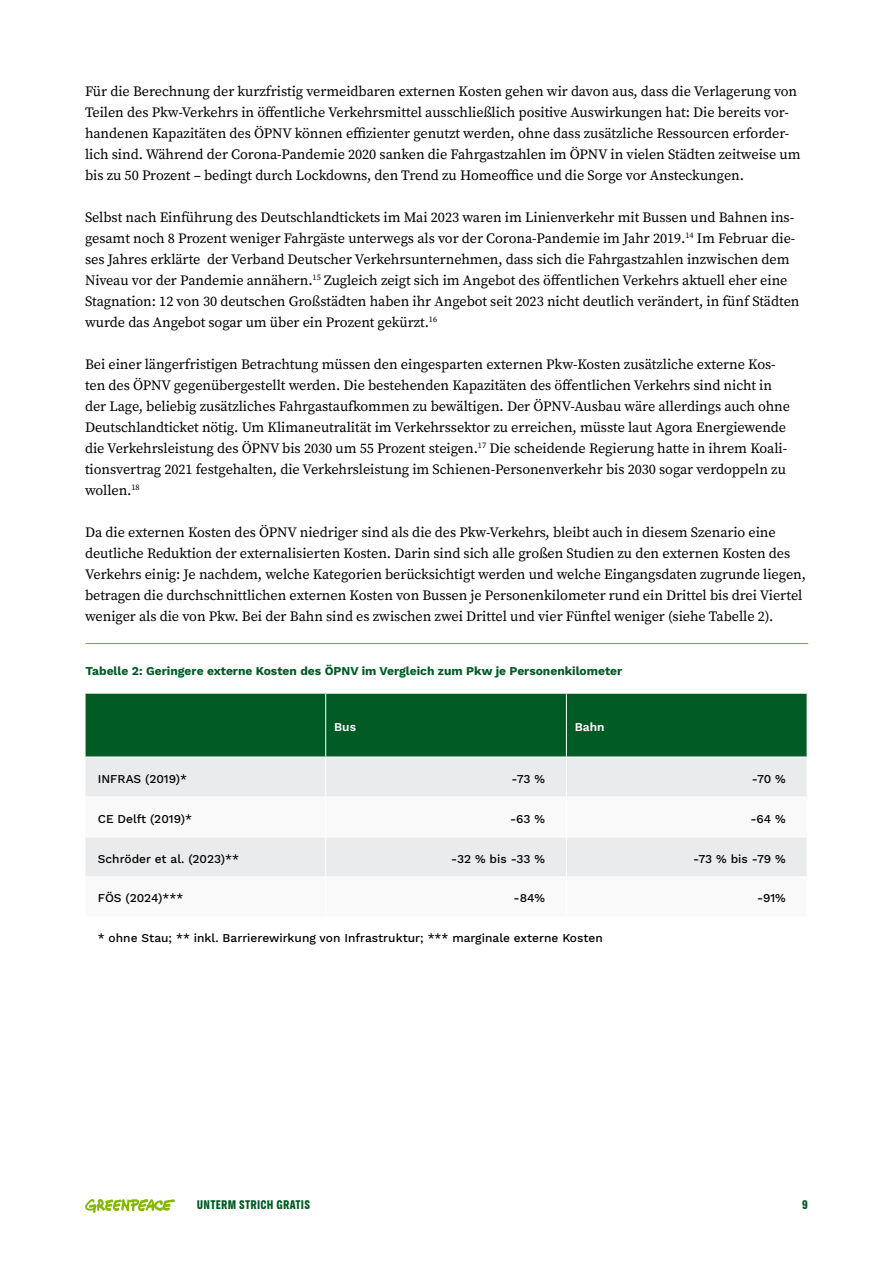
<style>
.page{position:relative;width:893px;height:1263px;background:#fff}
.page>*{position:absolute;margin:0;border:0;box-sizing:border-box;transform-origin:0 0}
.t1{font:14.25px/21px "Source Serif Pro";letter-spacing:-.005em;color:#000}
.t2{font:500 12px "Work Sans";color:#000}
.t3{font:700 12px "Work Sans";color:#005b25}
.t4{font:600 12px "Work Sans";color:#fff}
.t5{font:700 11.25px "Greenpeace Sans";letter-spacing:.02em;color:#005b25}
</style>
<div class="page">
<svg style="left:85px;top:1199px;width:90px;height:14px"></svg>
<div style="left:85px;top:693px;width:241px;height:64px;background:#005b25"></div>
<div style="left:326px;top:694px;width:481px;height:63px;background:#005b25"></div>
<div style="left:86px;top:758px;width:721px;height:38px;background:#eaebec"></div>
<div style="left:86px;top:837px;width:721px;height:39px;background:#eaebec"></div>
<hr style="left:85px;top:693px;width:241px;height:1px;background:#fff">
<hr style="left:85px;top:693px;width:1px;height:64px;background:#fff">
<hr style="left:325px;top:693px;width:1px;height:64px;background:#fff">
<hr style="left:566px;top:693px;width:1px;height:64px;background:#fff">
<hr style="left:325px;top:757px;width:1px;height:39px;background:#fff">
<hr style="left:325px;top:837px;width:1px;height:39px;background:#fff">
<hr style="left:566px;top:757px;width:1px;height:39px;background:#fff">
<hr style="left:566px;top:837px;width:1px;height:39px;background:#fff">
<hr style="left:85px;top:643px;width:723px;height:1px;background:#79a903">
<p class="t1" style="left:85px;top:81px;width:717px">Für die Berechnung der kurzfristig vermeidbaren externen Kosten gehen wir davon aus, dass die Verlagerung von Teilen des Pkw-Verkehrs in öffentliche Verkehrsmittel ausschließlich positive Auswirkungen hat: Die bereits vor&shy;handenen Kapazitäten des ÖPNV können effizienter genutzt werden, ohne dass zusätzliche Ressourcen erforder&shy;lich sind. Während der Corona-Pandemie 2020 sanken die Fahrgastzahlen im ÖPNV in vielen Städten zeitweise um bis zu 50 Prozent – bedingt durch Lockdowns, den Trend zu Homeoffice und die Sorge vor Ansteckungen.</p>
<p class="t1" style="left:85px;top:207px;width:716px">Selbst nach Einführung des Deutschlandtickets im Mai 2023 waren im Linienverkehr mit Bussen und Bahnen ins&shy;gesamt noch 8 Prozent weniger Fahrgäste unterwegs als vor der Corona-Pandemie im Jahr 2019.<sup>14</sup> Im Februar die&shy;ses Jahres erklärte der Verband Deutscher Verkehrsunternehmen, dass sich die Fahrgastzahlen inzwischen dem Niveau vor der Pandemie annähern.<sup>15</sup> Zugleich zeigt sich im Angebot des öffentlichen Verkehrs aktuell eher eine Stagnation: 12 von 30 deutschen Großstädten haben ihr Angebot seit 2023 nicht deutlich verändert, in fünf Städten wurde das Angebot sogar um über ein Prozent gekürzt.<sup>16</sup></p>
<p class="t1" style="left:85px;top:354px;width:707px">Bei einer längerfristigen Betrachtung müssen den eingesparten externen Pkw-Kosten zusätzliche externe Kos&shy;ten des ÖPNV gegenübergestellt werden. Die bestehenden Kapazitäten des öffentlichen Verkehrs sind nicht in der Lage, beliebig zusätzliches Fahrgastaufkommen zu bewältigen. Der ÖPNV-Ausbau wäre allerdings auch ohne Deutschlandticket nötig. Um Klimaneutralität im Verkehrssektor zu erreichen, müsste laut Agora Energiewende die Verkehrsleistung des ÖPNV bis 2030 um 55 Prozent steigen.<sup>17</sup> Die scheidende Regierung hatte in ihrem Koali&shy;tionsvertrag 2021 festgehalten, die Verkehrsleistung im Schienen-Personenverkehr bis 2030 sogar verdoppeln zu wollen.<sup>18</sup></p>
<p class="t1" style="left:85px;top:522px;width:722px">Da die externen Kosten des ÖPNV niedriger sind als die des Pkw-Verkehrs, bleibt auch in diesem Szenario eine deutliche Reduktion der externalisierten Kosten. Darin sind sich alle großen Studien zu den externen Kosten des Verkehrs einig: Je nachdem, welche Kategorien berücksichtigt werden und welche Eingangsdaten zugrunde liegen, betragen die durchschnittlichen externen Kosten von Bussen je Personenkilometer rund ein Drittel bis drei Viertel weniger als die von Pkw. Bei der Bahn sind es zwischen zwei Drittel und vier Fünftel weniger (siehe Tabelle 2).</p>
<p class="t3" style="left:85px;top:661px;width:538px">Tabelle 2: Geringere externe Kosten des ÖPNV im Vergleich zum Pkw je Personenkilometer</p>
<p class="t4" style="left:334px;top:717px;width:23px">Bus</p>
<p class="t4" style="left:575px;top:717px;width:31px">Bahn</p>
<p class="t2" style="left:98px;top:769px;width:91px">INFRAS (2019)*</p>
<p class="t2" style="left:511px;top:769px;width:35px">-73 %</p>
<p class="t2" style="left:752px;top:769px;width:35px">-70 %</p>
<p class="t2" style="left:98px;top:809px;width:96px">CE Delft (2019)*</p>
<p class="t2" style="left:510px;top:809px;width:37px">-63 %</p>
<p class="t2" style="left:750px;top:809px;width:37px">-64 %</p>
<p class="t2" style="left:98px;top:849px;width:143px">Schröder et al. (2023)**</p>
<p class="t2" style="left:451px;top:849px;width:95px">-32 % bis -33 %</p>
<p class="t2" style="left:693px;top:849px;width:94px">-73 % bis -79 %</p>
<p class="t2" style="left:98px;top:889px;width:87px">FÖS (2024)***</p>
<p class="t2" style="left:513px;top:889px;width:33px">-84%</p>
<p class="t2" style="left:757px;top:889px;width:30px">-91%</p>
<p class="t2" style="left:98px;top:929px;width:507px">* ohne Stau; ** inkl. Barrierewirkung von Infrastruktur; *** marginale externe Kosten</p>
<p class="t5" style="left:197px;top:1196px;width:115px">UNTERM STRICH GRATIS</p>
<p class="t5" style="left:802px;top:1196px;width:7px">9</p>
</div>
